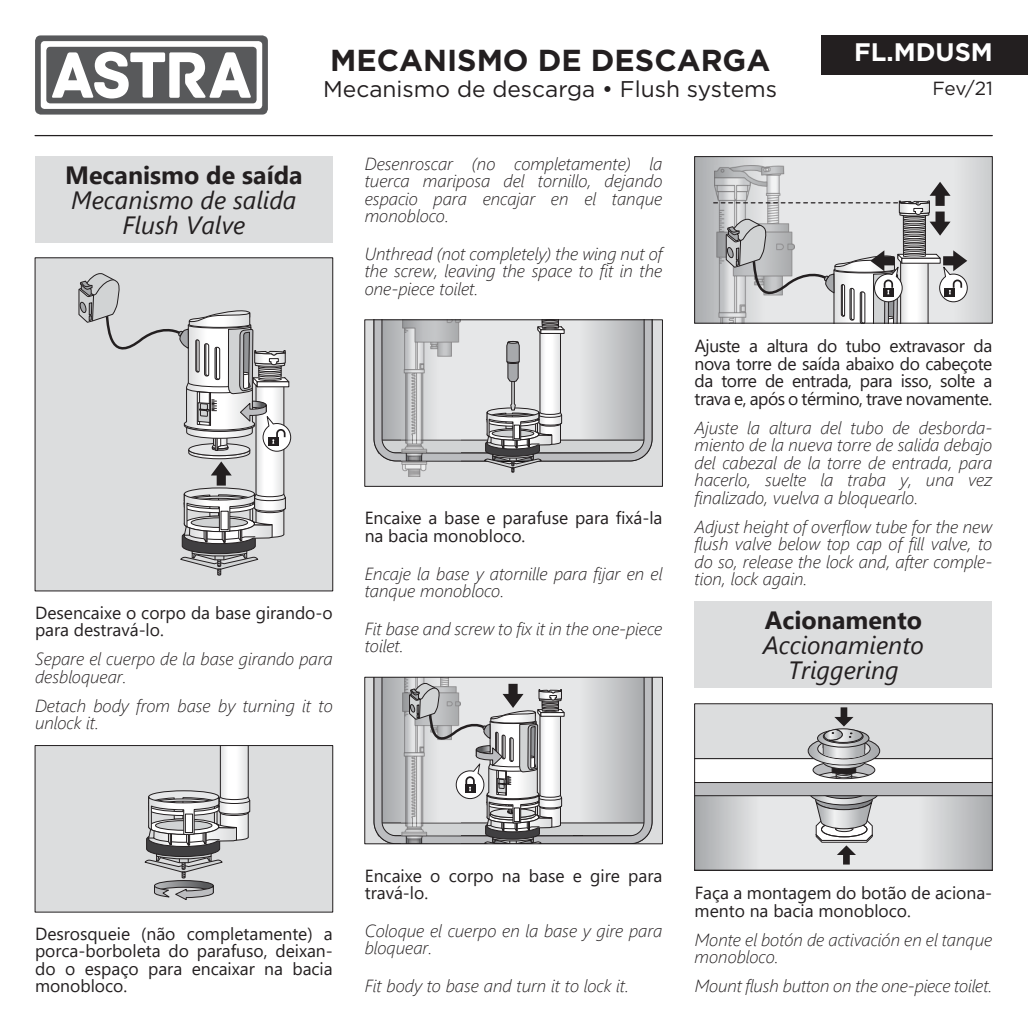
<style>
.page{position:relative;width:1028px;height:1028px;background:#fff}
.page>*{position:absolute;margin:0;border:0;box-sizing:border-box;transform-origin:0 0}
.t1{font:700 30.25px "Gotham";color:#231f20}
.t2{font:700 25.25px "Gotham";color:#fff}
.t3{font:italic 25px/25px "Segoe UI";color:#231f20;text-align:center}
.t4{font:700 25px "Segoe UI";color:#231f20}
.t5{font:22.75px "Gotham";color:#231f20}
.t6{font:19px "Gotham";color:#231f20}
.t7{font:italic 300 17.5px/17.5px "Segoe UI";color:#231f20}
.t8{font:17.5px/17.5px "Segoe UI";color:#231f20}
</style>
<div class="page">
<svg style="left:35px;top:35px;width:233px;height:80px"></svg>
<div style="left:821px;top:35px;width:207px;height:39px;background:#231f20"></div>
<hr style="left:35px;top:135px;width:957px;height:1px;background:#231f20">
<div style="left:35px;top:258px;width:298px;height:333px;background:#dcddde"></div>
<svg style="left:78px;top:273px;width:213px;height:303px"></svg>
<div style="left:35px;top:257px;width:298px;height:334px;border:1px solid #231f20"></div>
<div style="left:35px;top:745px;width:298px;height:167px;background:#dcddde"></div>
<svg style="left:144px;top:747px;width:107px;height:153px"></svg>
<div style="left:35px;top:745px;width:298px;height:167px;border:1px solid #231f20"></div>
<div style="left:35px;top:157px;width:298px;height:86px;background:#dcddde"></div>
<div style="left:365px;top:320px;width:297px;height:166px;background:#dcddde"></div>
<img style="left:408px;top:473px;width:13px;height:4px">
<svg style="left:373px;top:321px;width:280px;height:152px"></svg>
<div style="left:364px;top:319px;width:299px;height:168px;border:1px solid #231f20"></div>
<div style="left:365px;top:677px;width:297px;height:167px;background:#dcddde"></div>
<svg style="left:373px;top:679px;width:280px;height:163px"></svg>
<img style="left:401px;top:679px;width:7px;height:163px">
<svg style="left:408px;top:679px;width:158px;height:163px"></svg>
<div style="left:364px;top:677px;width:299px;height:167px;border:1px solid #231f20"></div>
<svg style="left:696px;top:158px;width:295px;height:163px"></svg>
<svg style="left:714px;top:158px;width:254px;height:163px"></svg>
<div style="left:694px;top:156px;width:299px;height:167px;border:1px solid #231f20"></div>
<svg style="left:696px;top:707px;width:295px;height:162px"></svg>
<div style="left:694px;top:703px;width:299px;height:168px;border:1px solid #231f20"></div>
<div style="left:694px;top:601px;width:298px;height:87px;background:#dcddde"></div>
<h3 class="t4" style="left:65px;top:166px;width:239px">Mecanismo de saída</h3>
<h3 class="t3" style="left:71px;top:190px;width:227px">Mecanismo de salida<br>Flush Valve</h3>
<h2 class="t2" style="left:854px;top:41px;width:140px">FL.MDUSM</h2>
<h1 class="t1" style="left:330px;top:46px;width:442px">MECANISMO DE DESCARGA</h1>
<h3 class="t5" style="left:323px;top:79px;width:455px">Mecanismo de descarga • Flush systems</h3>
<p class="t6" style="left:932px;top:80px;width:62px">Fev/21</p>
<p class="t7" style="left:365px;top:156px;width:299px;text-align:justify">Desenroscar (no completamente) la tuerca mariposa del tornillo, dejando espacio para encajar en el tanque monobloco.</p>
<p class="t7" style="left:365px;top:247px;width:299px;text-align:justify">Unthread (not completely) the wing nut of the screw, leaving the space to fit in the one-piece toilet.</p>
<p class="t8" style="left:694px;top:339px;width:299px;text-align:justify">Ajuste a altura do tubo extravasor da nova torre de saída abaixo do cabeçote da torre de entrada, para isso, solte a trava e, após o término, trave novamente.</p>
<p class="t7" style="left:694px;top:420px;width:299px;text-align:justify">Ajuste la altura del tubo de desborda&shy;miento de la nueva torre de salida debajo del cabezal de la torre de entrada, para hacerlo, suelte la traba y, una vez finalizado, vuelva a bloquearlo.</p>
<p class="t8" style="left:35px;top:605px;width:299px">Desencaixe o corpo da base girando-o para destravá-lo.</p>
<p class="t7" style="left:35px;top:652px;width:299px">Separe el cuerpo de la base girando para desbloquear.</p>
<p class="t7" style="left:35px;top:698px;width:299px">Detach body from base by turning it to unlock it.</p>
<p class="t8" style="left:365px;top:511px;width:299px">Encaixe a base e parafuse para fixá-la na bacia monobloco.</p>
<p class="t7" style="left:365px;top:566px;width:299px">Encaje la base y atornille para fijar en el tanque monobloco.</p>
<p class="t7" style="left:365px;top:621px;width:299px">Fit base and screw to fix it in the one-piece toilet.</p>
<p class="t7" style="left:694px;top:519px;width:299px;text-align:justify">Adjust height of overflow tube for the new flush valve below top cap of fill valve, to do so, release the lock and, after comple&shy;tion, lock again.</p>
<h3 class="t4" style="left:765px;top:610px;width:159px">Acionamento</h3>
<h3 class="t3" style="left:763px;top:635px;width:162px">Accionamiento<br>Triggering</h3>
<p class="t8" style="left:35px;top:926px;width:299px;text-align:justify">Desrosqueie (não completamente) a porca-borboleta do parafuso, deixan&shy;do o espaço para encaixar na bacia monobloco.</p>
<p class="t8" style="left:365px;top:868px;width:299px">Encaixe o corpo na base e gire para travá-lo.</p>
<p class="t7" style="left:365px;top:924px;width:299px">Coloque el cuerpo en la base y gire para bloquear.</p>
<p class="t7" style="left:365px;top:979px;width:266px">Fit body to base and turn it to lock it.</p>
<p class="t8" style="left:694px;top:886px;width:299px">Faça a montagem do botão de aciona&shy;mento na bacia monobloco.</p>
<p class="t7" style="left:694px;top:932px;width:299px">Monte el botón de activación en el tanque monobloco.</p>
<p class="t7" style="left:695px;top:979px;width:299px">Mount flush button on the one-piece toilet.</p>
</div>
